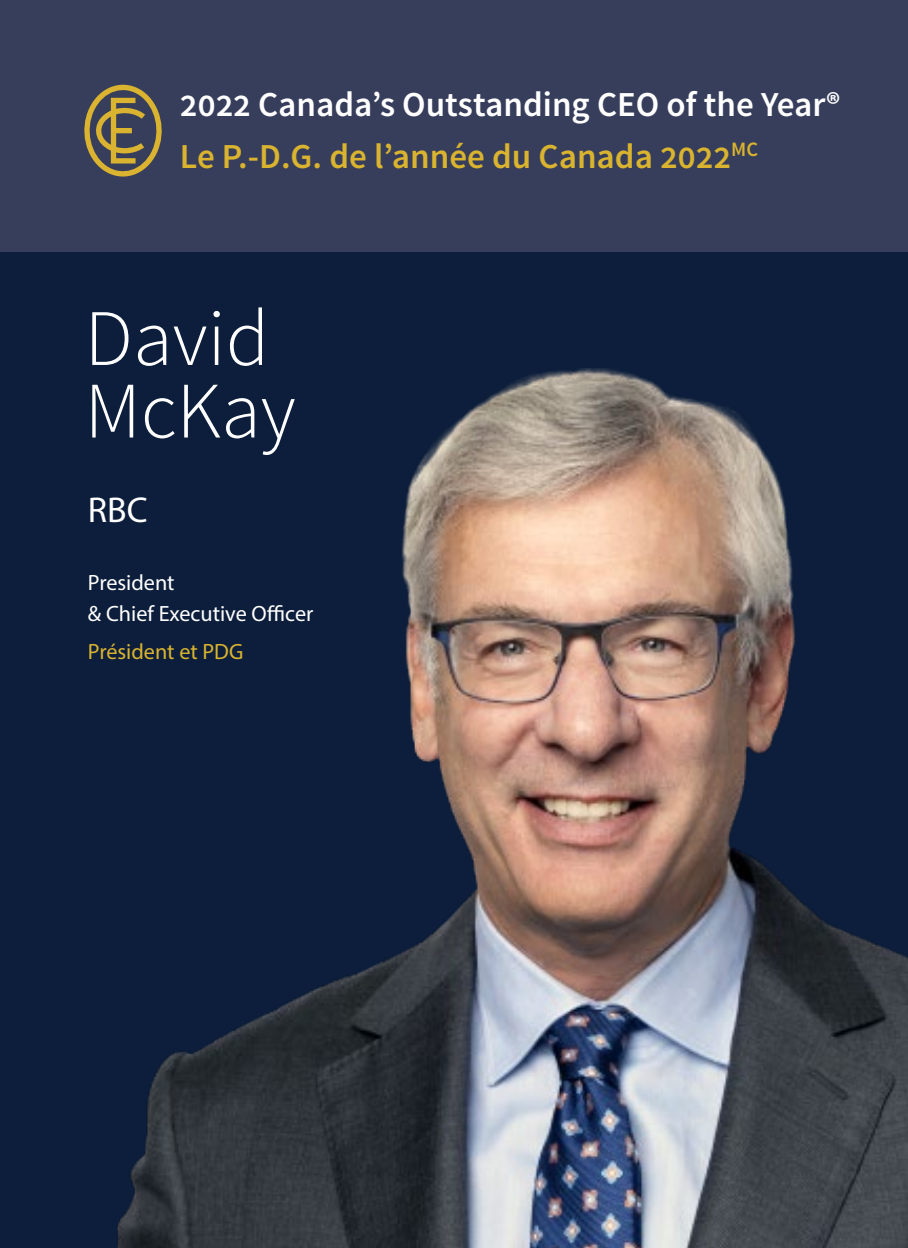
<style>
.page{position:relative;width:908px;height:1248px;background:#fff}
.page>*{position:absolute;margin:0;border:0;box-sizing:border-box;transform-origin:0 0}
.Paragraph_Style_1{font:300 80px/72.5px "Source Sans Pro";color:#fff}
.Paragraph_Style_1-2{font:36px "Myriad Pro";color:#fff}
.Paragraph_Style_1-3{font:600 35px "Source Sans Pro";color:#fff}
.Paragraph_Style_1-4{font:600 35px "Source Sans Pro";color:#dab42f}
.Paragraph_Style_1-5{font:22.25px/30.5px "Myriad Pro";color:#fff}
.Paragraph_Style_1-6{font:22.25px "Myriad Pro";color:#dab42f}
.s1{font-family:"Myriad Pro"}
</style>
<div class="page">
<div style="left:0;top:0;width:907px;height:1247px;background:#0c1e3b"></div>
<img style="left:108px;top:251px;width:799px;height:996px">
<div style="left:1px;top:0;width:906px;height:251px;background:#373e5b"></div>
<svg style="left:84px;top:85px;width:78px;height:91px"></svg>
<p class="Paragraph_Style_1-3" style="left:180px;top:83px;width:662px">2022 Canada’s Outstanding CEO of the Year<span class="s1">®</span></p>
<p class="Paragraph_Style_1-4" style="left:180px;top:134px;width:579px">Le P.-D.G. de l’année du Canada 2022<sup>MC</sup></p>
<p class="Paragraph_Style_1" style="left:85px;top:302px;width:212px">David<br>McKay</p>
<p class="Paragraph_Style_1-2" style="left:88px;top:488px;width:61px">RBC</p>
<p class="Paragraph_Style_1-5" style="left:88px;top:567px;width:227px">President<br>&amp; Chief Executive Officer</p>
<p class="Paragraph_Style_1-6" style="left:88px;top:637px;width:157px">Président et PDG</p>
</div>
